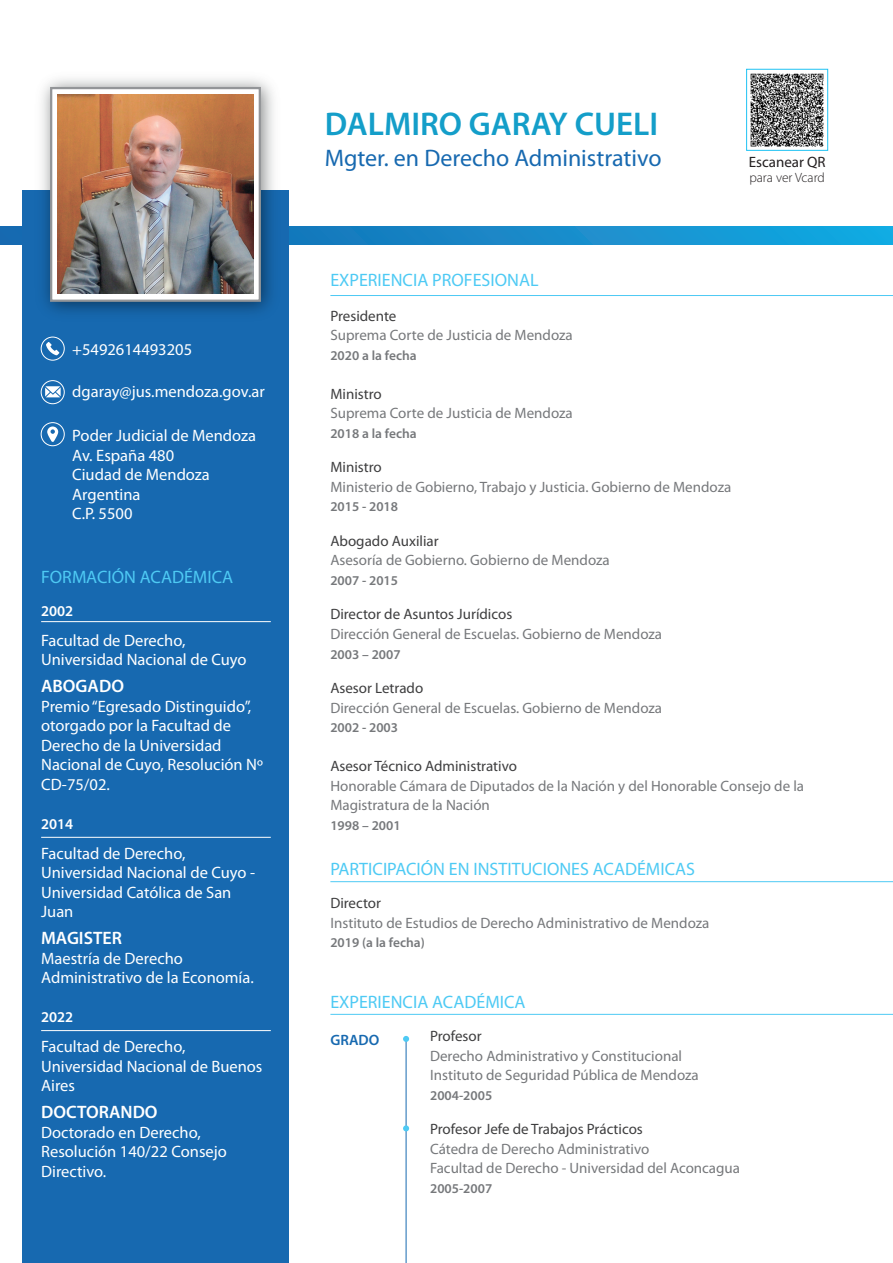
<style>
.page{position:relative;width:893px;height:1263px;background:#fff}
.page>*{position:absolute;margin:0;border:0;box-sizing:border-box;transform-origin:0 0}
.t1{font:600 33px "Myriad Pro";color:#149ec9}
.t2{font:24px "Myriad Pro";color:#1769b0}
.t3{font:18px "Myriad Pro";color:#4ecaf4}
.t4{font:600 18px "Myriad Pro";color:#fff}
.t5{font:16.5px/19.5px "Myriad Pro";color:#fff}
.t6{font:15px/19.5px "Myriad Pro";color:#76787b}
.t7{font:15px "Myriad Pro";color:#3e3e3f}
.t8{font:600 15px "Myriad Pro";color:#fff}
.t9{font:15px "Myriad Pro";color:#231f20}
.t10{font:600 15px "Myriad Pro";color:#1769b0}
.t11{font:600 13.5px "Myriad Pro";color:#76787b}
.t12{font:300 13.5px "Myriad Pro";color:#231f20}
</style>
<div class="page">
<svg style="left:0;top:226px;width:893px;height:18px;background:#168ecc"></svg>
<div style="left:23px;top:191px;width:266px;height:1072px;background:#1769b0"></div>
<img style="left:29px;top:78px;width:257px;height:235px">
<div style="left:50px;top:87px;width:211px;height:215px;background:#fff;border:2px solid #939598"></div>
<img style="left:750px;top:73px;width:74px;height:74px">
<div style="left:746px;top:69px;width:82px;height:82px;border:1px solid #1fc2f3"></div>
<img style="left:57px;top:94px;width:197px;height:200px">
<svg style="left:46px;top:342px;width:13px;height:13px"></svg>
<div style="left:41px;top:337px;width:24px;height:24px;border:1px solid #fff;border-radius:50%"></div>
<svg style="left:45px;top:386px;width:16px;height:11px"></svg>
<div style="left:41px;top:380px;width:24px;height:24px;border:1px solid #fff;border-radius:50%"></div>
<svg style="left:47px;top:426px;width:11px;height:16px"></svg>
<div style="left:41px;top:422px;width:24px;height:24px;border:1px solid #fff;border-radius:50%"></div>
<hr style="left:41px;top:621px;width:230px;height:1px;background:#fff">
<hr style="left:41px;top:837px;width:230px;height:1px;background:#fff">
<hr style="left:41px;top:1030px;width:230px;height:1px;background:#fff">
<hr style="left:406px;top:1039px;width:1px;height:224px;background:#1769b0">
<svg style="left:403px;top:1036px;width:6px;height:6px"></svg>
<svg style="left:403px;top:1125px;width:6px;height:6px"></svg>
<hr style="left:330px;top:295px;width:563px;height:1px;background:#4ecaf4">
<hr style="left:330px;top:881px;width:563px;height:1px;background:#4ecaf4">
<hr style="left:330px;top:1014px;width:563px;height:1px;background:#4ecaf4">
<p class="t5" style="left:72px;top:339px;width:121px">+5492614493205</p>
<p class="t5" style="left:72px;top:382px;width:194px">dgaray@jus.mendoza.gov.ar</p>
<p class="t5" style="left:72px;top:426px;width:185px">Poder Judicial de Mendoza<br>Av. España 480<br>Ciudad de Mendoza<br>Argentina<br>C.P. 5500</p>
<p class="t3" style="left:41px;top:566px;width:194px">FORMACIÓN ACADÉMICA</p>
<p class="t8" style="left:41px;top:601px;width:34px">2002</p>
<p class="t5" style="left:41px;top:630px;width:207px">Facultad de Derecho,<br>Universidad Nacional de Cuyo</p>
<p class="t4" style="left:41px;top:675px;width:84px">ABOGADO</p>
<p class="t5" style="left:41px;top:696px;width:223px">Premio “Egresado Distinguido”, otorgado por la Facultad de<br>Derecho de la Universidad<br>Nacional de Cuyo, Resolución Nº<br>CD-75/02.</p>
<p class="t8" style="left:41px;top:814px;width:34px">2014</p>
<p class="t5" style="left:41px;top:843px;width:215px">Facultad de Derecho,<br>Universidad Nacional de Cuyo -<br>Universidad Católica de San<br>Juan</p>
<p class="t4" style="left:41px;top:927px;width:82px">MAGISTER</p>
<p class="t5" style="left:41px;top:948px;width:214px">Maestría de Derecho<br>Administrativo de la Economía.</p>
<p class="t8" style="left:41px;top:1007px;width:34px">2022</p>
<p class="t5" style="left:41px;top:1037px;width:223px">Facultad de Derecho,<br>Universidad Nacional de Buenos<br>Aires</p>
<p class="t4" style="left:41px;top:1101px;width:118px">DOCTORANDO</p>
<p class="t5" style="left:41px;top:1122px;width:187px">Doctorado en Derecho,<br>Resolución 140/22 Consejo<br>Directivo.</p>
<h1 class="t1" style="left:325px;top:103px;width:335px">DALMIRO GARAY CUELI</h1>
<h2 class="t2" style="left:325px;top:143px;width:338px">Mgter. en Derecho Administrativo</h2>
<p class="t9" style="left:749px;top:153px;width:78px">Escanear QR</p>
<p class="t12" style="left:749px;top:170px;width:77px">para ver Vcard</p>
<p class="t3" style="left:330px;top:269px;width:210px">EXPERIENCIA PROFESIONAL</p>
<p class="t7" style="left:330px;top:307px;width:68px">Presidente</p>
<p class="t6" style="left:330px;top:325px;width:244px">Suprema Corte de Justicia de Mendoza</p>
<p class="t11" style="left:330px;top:347px;width:88px">2020 a la fecha</p>
<p class="t7" style="left:330px;top:385px;width:53px">Ministro</p>
<p class="t6" style="left:330px;top:403px;width:244px">Suprema Corte de Justicia de Mendoza</p>
<p class="t11" style="left:330px;top:425px;width:88px">2018 a la fecha</p>
<p class="t7" style="left:330px;top:458px;width:53px">Ministro</p>
<p class="t6" style="left:330px;top:477px;width:402px">Ministerio de Gobierno, Trabajo y Justicia. Gobierno de Mendoza</p>
<p class="t11" style="left:330px;top:498px;width:69px">2015 - 2018</p>
<p class="t7" style="left:330px;top:532px;width:110px">Abogado Auxiliar</p>
<p class="t6" style="left:330px;top:550px;width:281px">Asesoría de Gobierno. Gobierno de Mendoza</p>
<p class="t11" style="left:330px;top:572px;width:69px">2007 - 2015</p>
<p class="t7" style="left:330px;top:605px;width:183px">Director de Asuntos Jurídicos</p>
<p class="t6" style="left:330px;top:624px;width:333px">Dirección General de Escuelas. Gobierno de Mendoza</p>
<p class="t11" style="left:330px;top:645px;width:72px">2003 – 2007</p>
<p class="t7" style="left:330px;top:679px;width:94px">Asesor Letrado</p>
<p class="t6" style="left:330px;top:697px;width:333px">Dirección General de Escuelas. Gobierno de Mendoza</p>
<p class="t11" style="left:330px;top:719px;width:69px">2002 - 2003</p>
<p class="t7" style="left:330px;top:757px;width:188px">Asesor Técnico Administrativo</p>
<p class="t6" style="left:330px;top:775px;width:475px">Honorable Cámara de Diputados de la Nación y del Honorable Consejo de la<br>Magistratura de la Nación</p>
<p class="t11" style="left:330px;top:816px;width:72px">1998 – 2001</p>
<p class="t3" style="left:330px;top:858px;width:366px">PARTICIPACIÓN EN INSTITUCIONES ACADÉMICAS</p>
<p class="t7" style="left:330px;top:894px;width:52px">Director</p>
<p class="t6" style="left:330px;top:912px;width:381px">Instituto de Estudios de Derecho Administrativo de Mendoza</p>
<p class="t11" style="left:330px;top:934px;width:96px">2019 (a la fecha)</p>
<p class="t3" style="left:330px;top:991px;width:197px">EXPERIENCIA ACADÉMICA</p>
<p class="t10" style="left:330px;top:1031px;width:50px">GRADO</p>
<p class="t7" style="left:430px;top:1027px;width:53px">Profesor</p>
<p class="t6" style="left:430px;top:1046px;width:270px">Derecho Administrativo y Constitucional<br>Instituto de Seguridad Pública de Mendoza</p>
<p class="t11" style="left:430px;top:1086px;width:64px">2004-2005</p>
<p class="t7" style="left:430px;top:1120px;width:214px">Profesor Jefe de Trabajos Prácticos</p>
<p class="t6" style="left:430px;top:1139px;width:311px">Cátedra de Derecho Administrativo<br>Facultad de Derecho - Universidad del Aconcagua</p>
<p class="t11" style="left:430px;top:1179px;width:64px">2005-2007</p>
</div>
